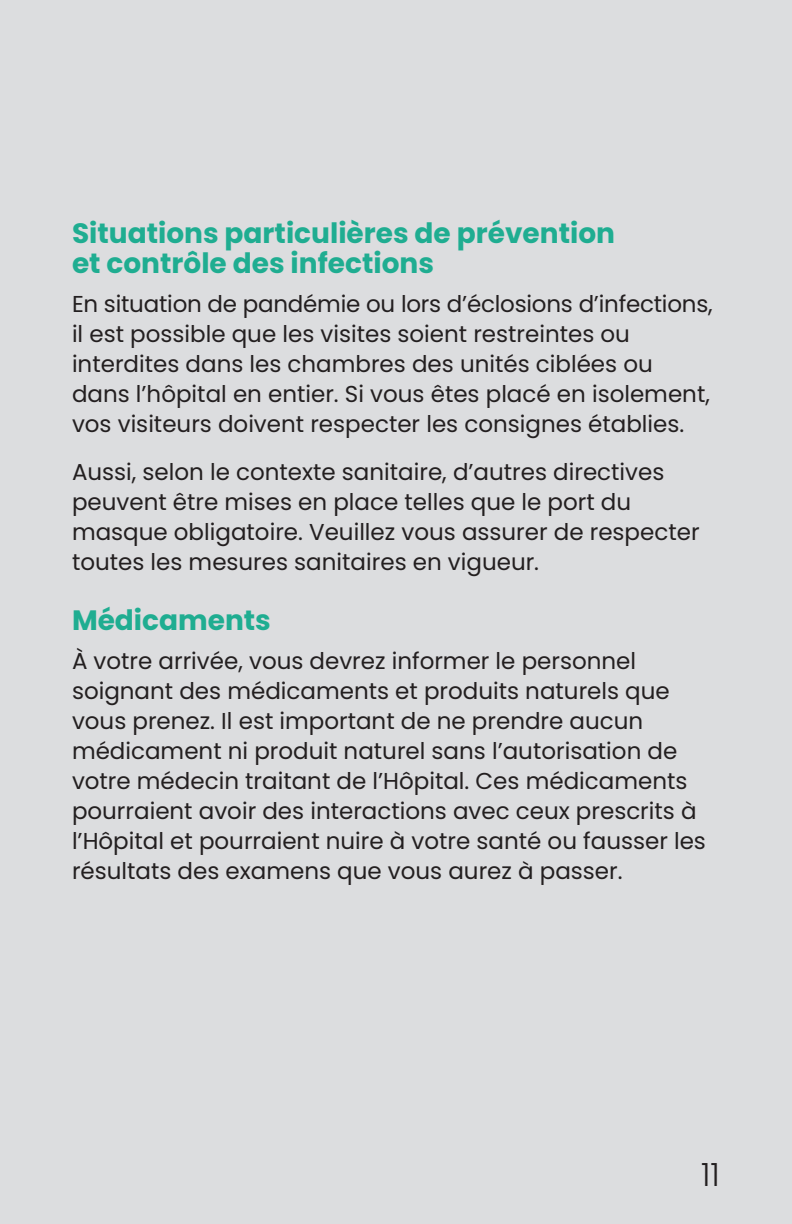
<style>
.page{position:relative;width:792px;height:1224px;background:#dcdddf}
.page>*{position:absolute;margin:0;border:0;box-sizing:border-box;transform-origin:0 0}
.t1{font:300 32px "Poppins";color:#231f20}
.t2{font:700 28px/30px "Poppins";color:#1fad91}
.t3{font:23px/30px "Poppins";color:#231f20}
</style>
<div class="page">
<p class="t2" style="left:72px;top:218px;width:545px">Situations particulières de prévention et contrôle des infections</p>
<p class="t3" style="left:72px;top:289px;width:642px">En situation de pandémie ou lors d’éclosions d’infections, il est possible que les visites soient restreintes ou interdites dans les chambres des unités ciblées ou dans l’hôpital en entier. Si vous êtes placé en isolement, vos visiteurs doivent respecter les consignes établies.</p>
<p class="t3" style="left:72px;top:457px;width:629px">Aussi, selon le contexte sanitaire, d’autres directives peuvent être mises en place telles que le port du masque obligatoire. Veuillez vous assurer de respecter toutes les mesures sanitaires en vigueur.</p>
<p class="t2" style="left:72px;top:605px;width:200px">Médicaments</p>
<p class="t3" style="left:72px;top:646px;width:635px">À votre arrivée, vous devrez informer le personnel soignant des médicaments et produits naturels que vous prenez. Il est important de ne prendre aucun médicament ni produit naturel sans l’autorisation de votre médecin traitant de l’Hôpital. Ces médicaments pourraient avoir des interactions avec ceux prescrits à l’Hôpital et pourraient nuire à votre santé ou fausser les résultats des examens que vous aurez à passer.</p>
<h1 class="t1" style="left:701px;top:1156px;width:20px">11</h1>
</div>
